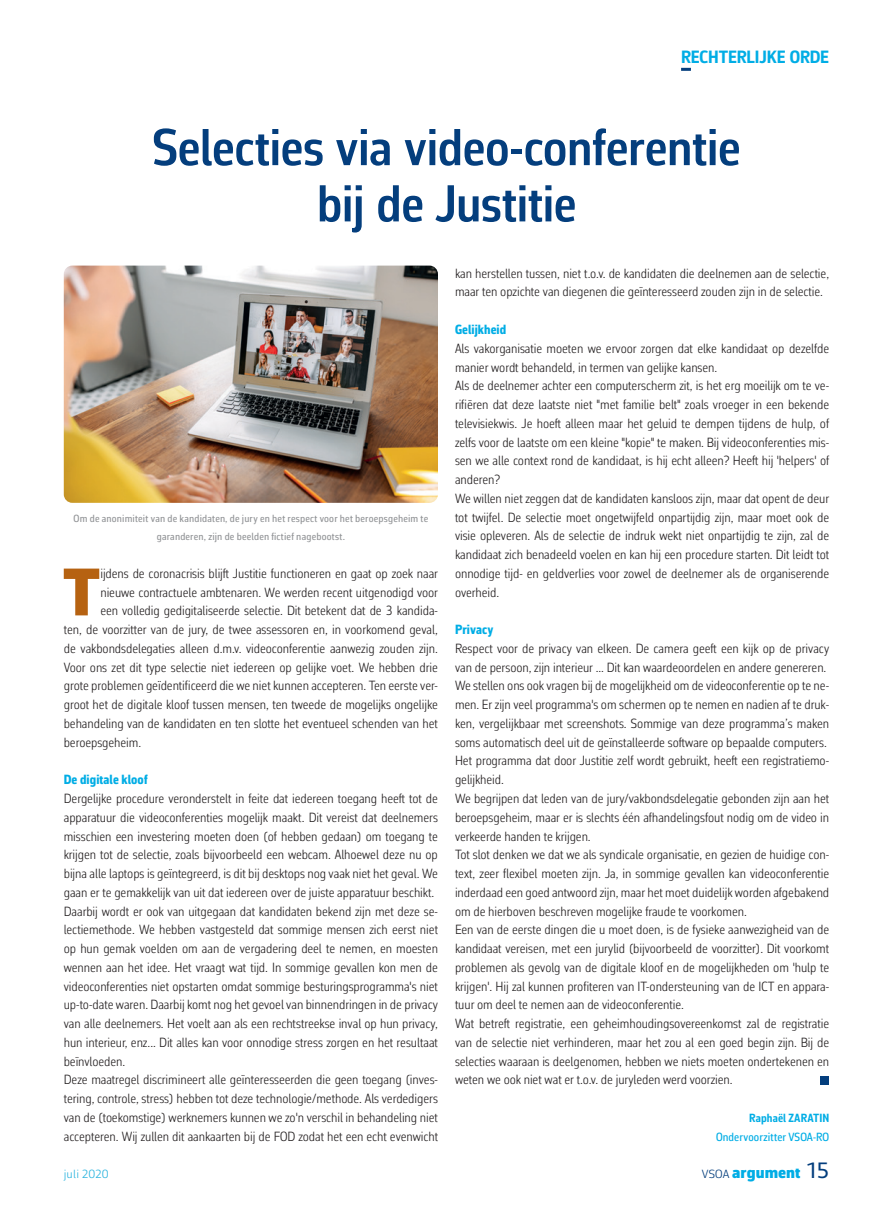
<style>
.page{position:relative;width:893px;height:1221px;background:#fff}
.page>*{position:absolute;margin:0;border:0;box-sizing:border-box;transform-origin:0 0}
.t1{font:900 67.95px "Corbeau Pro";color:#b66211}
.t2{font:600 52.5px/56.2px "Corbeau Con Pro";letter-spacing:-.005em;color:#043e7d;text-align:center}
.t3{font:700 18px "Corbeau Con Pro";letter-spacing:-.005em;color:#00ade5}
.t4{font:900 16.5px "Corbeau Pro";letter-spacing:.005em;color:#00ade5}
.t5{font:300 13.5px/18.8px "Corbeau Con Pro";letter-spacing:-.005em;color:#231f20}
.t6{font:800 13.5px "Corbeau Con Pro";letter-spacing:.005em;color:#00ade5}
.t7{font:500 12px "Corbeau Con Pro";letter-spacing:.01em;color:#00ade5}
.t8{font:700 12px "Corbeau Con Pro";letter-spacing:.01em;color:#00ade5}
.t9{font:300 12px "Corbeau Pro";color:#28b3de}
.t10{font:500 10.5px/18.8px "Corbeau Con Pro";letter-spacing:.015em;color:#939598;text-align:center}
.s1{font-weight:300;font-size:12px;color:#043e7d}
.s2{font-weight:400;font-size:22.5px;color:#043e7d}
</style>
<div class="page">
<svg style="left:681px;top:68px;width:10px;height:3px"></svg>
<div style="left:821px;top:1075px;width:8px;height:9px;background:#043e7d"></div>
<img style="left:64px;top:265px;width:374px;height:238px">
<h3 class="t3" style="left:681px;top:45px;width:150px">RECHTERLIJKE ORDE</h3>
<h2 class="t2" style="left:152px;top:118px;width:589px">Selecties via video-conferentie bij de Justitie</h2>
<p class="t10" style="left:74px;top:508px;width:356px">Om de anonimiteit van de kandidaten, de jury en het respect voor het beroepsgeheim te garanderen, zijn de beelden fictief nagebootst.</p>
<h1 class="t1" style="left:62px;top:546px;width:40px">T</h1>
<p class="t5" style="left:100px;top:563px;width:339px">ijdens de coronacrisis blijft Justitie functioneren en gaat op zoek naar</p>
<p class="t5" style="left:100px;top:582px;width:339px">nieuwe contractuele ambtenaren. We werden recent uitgenodigd voor</p>
<p class="t5" style="left:100px;top:601px;width:339px">een volledig gedigitaliseerde selectie. Dit betekent dat de 3 kandida-</p>
<p class="t5" style="left:64px;top:620px;width:376px">ten, de voorzitter van de jury, de twee assessoren en, in voorkomend geval,</p>
<p class="t5" style="left:64px;top:638px;width:376px">de vakbondsdelegaties alleen d.m.v. videoconferentie aanwezig zouden zijn.</p>
<p class="t5" style="left:64px;top:657px;width:376px">Voor ons zet dit type selectie niet iedereen op gelijke voet. We hebben drie</p>
<p class="t5" style="left:64px;top:676px;width:376px">grote problemen geïdentificeerd die we niet kunnen accepteren. Ten eerste ver-</p>
<p class="t5" style="left:64px;top:695px;width:376px">groot het de digitale kloof tussen mensen, ten tweede de mogelijks ongelijke</p>
<p class="t5" style="left:64px;top:713px;width:376px">behandeling van de kandidaten en ten slotte het eventueel schenden van het</p>
<p class="t5" style="left:64px;top:732px;width:79px">beroepsgeheim.</p>
<p class="t6" style="left:64px;top:770px;width:85px">De digitale kloof</p>
<p class="t5" style="left:64px;top:788px;width:376px">Dergelijke procedure veronderstelt in feite dat iedereen toegang heeft tot de apparatuur die videoconferenties mogelijk maakt. Dit vereist dat deelnemers misschien een investering moeten doen (of hebben gedaan) om toegang te krijgen tot de selectie, zoals bijvoorbeeld een webcam. Alhoewel deze nu op bijna alle laptops is geïntegreerd, is dit bij desktops nog vaak niet het geval. We gaan er te gemakkelijk van uit dat iedereen over de juiste apparatuur beschikt.<br>Daarbij wordt er ook van uitgegaan dat kandidaten bekend zijn met deze se&shy;lectiemethode. We hebben vastgesteld dat sommige mensen zich eerst niet op hun gemak voelden om aan de vergadering deel te nemen, en moesten wennen aan het idee. Het vraagt wat tijd. In sommige gevallen kon men de videoconferenties niet opstarten omdat sommige besturingsprogramma's niet up-to-date waren. Daarbij komt nog het gevoel van binnendringen in de privacy van alle deelnemers. Het voelt aan als een rechtstreekse inval op hun privacy, hun interieur, enz... Dit alles kan voor onnodige stress zorgen en het resultaat beïnvloeden.<br>Deze maatregel discrimineert alle geïnteresseerden die geen toegang (inves&shy;tering, controle, stress) hebben tot deze technologie/methode. Als verdedigers van de (toekomstige) werknemers kunnen we zo'n verschil in behandeling niet accepteren. Wij zullen dit aankaarten bij de FOD zodat het een echt evenwicht</p>
<p class="t5" style="left:455px;top:263px;width:376px">kan herstellen tussen, niet t.o.v. de kandidaten die deelnemen aan de selectie, maar ten opzichte van diegenen die geïnteresseerd zouden zijn in de selectie.</p>
<p class="t6" style="left:455px;top:320px;width:53px">Gelijkheid</p>
<p class="t5" style="left:455px;top:338px;width:376px">Als vakorganisatie moeten we ervoor zorgen dat elke kandidaat op dezelfde manier wordt behandeld, in termen van gelijke kansen.<br>Als de deelnemer achter een computerscherm zit, is het erg moeilijk om te ve&shy;rifiëren dat deze laatste niet "met familie belt" zoals vroeger in een bekende televisiekwis. Je hoeft alleen maar het geluid te dempen tijdens de hulp, of zelfs voor de laatste om een kleine "kopie" te maken. Bij videoconferenties mis&shy;sen we alle context rond de kandidaat, is hij echt alleen? Heeft hij 'helpers' of anderen?<br>We willen niet zeggen dat de kandidaten kansloos zijn, maar dat opent de deur tot twijfel. De selectie moet ongetwijfeld onpartijdig zijn, maar moet ook de visie opleveren. Als de selectie de indruk wekt niet onpartijdig te zijn, zal de kandidaat zich benadeeld voelen en kan hij een procedure starten. Dit leidt tot onnodige tijd- en geldverlies voor zowel de deelnemer als de organiserende overheid.</p>
<p class="t6" style="left:455px;top:620px;width:40px">Privacy</p>
<p class="t5" style="left:455px;top:638px;width:376px">Respect voor de privacy van elkeen. De camera geeft een kijk op de privacy van de persoon, zijn interieur ... Dit kan waardeoordelen en andere genereren.<br>We stellen ons ook vragen bij de mogelijkheid om de videoconferentie op te ne&shy;men. Er zijn veel programma's om schermen op te nemen en nadien af te druk&shy;ken, vergelijkbaar met screenshots. Sommige van deze programma’s maken soms automatisch deel uit de geïnstalleerde software op bepaalde computers.<br>Het programma dat door Justitie zelf wordt gebruikt, heeft een registratiemo&shy;gelijkheid.<br>We begrijpen dat leden van de jury/vakbondsdelegatie gebonden zijn aan het beroepsgeheim, maar er is slechts één afhandelingsfout nodig om de video in verkeerde handen te krijgen.<br>Tot slot denken we dat we als syndicale organisatie, en gezien de huidige con&shy;text, zeer flexibel moeten zijn. Ja, in sommige gevallen kan videoconferentie inderdaad een goed antwoord zijn, maar het moet duidelijk worden afgebakend om de hierboven beschreven mogelijke fraude te voorkomen.<br>Een van de eerste dingen die u moet doen, is de fysieke aanwezigheid van de kandidaat vereisen, met een jurylid (bijvoorbeeld de voorzitter). Dit voorkomt problemen als gevolg van de digitale kloof en de mogelijkheden om 'hulp te krijgen'. Hij zal kunnen profiteren van IT-ondersteuning van de ICT en appara&shy;tuur om deel te nemen aan de videoconferentie.<br>Wat betreft registratie, een geheimhoudingsovereenkomst zal de registratie van de selectie niet verhinderen, maar het zou al een goed begin zijn. Bij de selecties waaraan is deelgenomen, hebben we niets moeten ondertekenen en weten we ook niet wat er t.o.v. de juryleden werd voorzien.</p>
<p class="t8" style="left:749px;top:1109px;width:82px">Raphaël ZARATIN</p>
<p class="t7" style="left:716px;top:1128px;width:115px">Ondervoorzitter VSOA-RO</p>
<p class="t9" style="left:64px;top:1165px;width:46px">juli 2020</p>
<p class="t4" style="left:702px;top:1161px;width:129px"><span class="s1">VSOA</span> argument <span class="s2">15</span></p>
</div>
